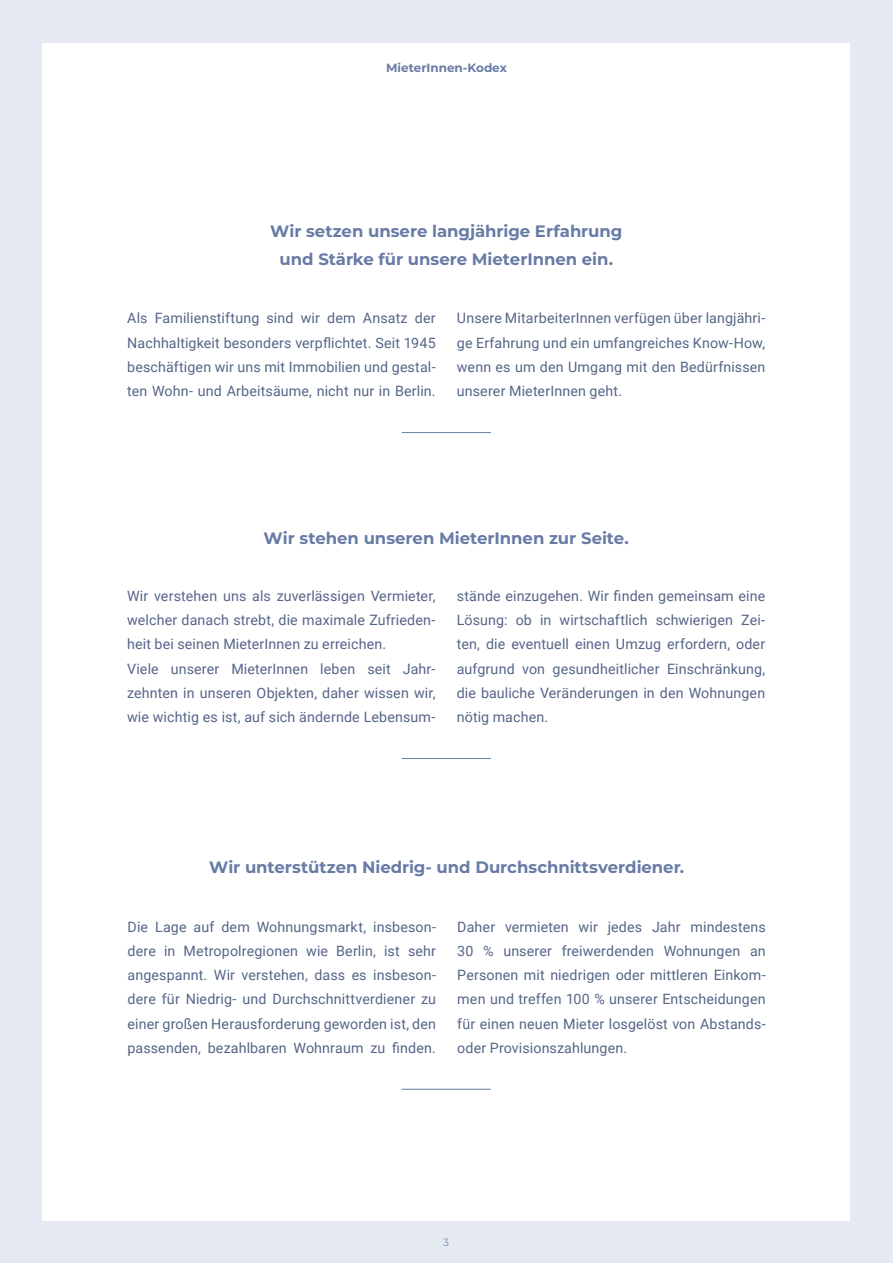
<style>
.page{position:relative;width:893px;height:1263px;background:#e5e9f1}
.page>*{position:absolute;margin:0;border:0;box-sizing:border-box;transform-origin:0 0}
.Subline{font:700 16.5px "Montserrat";letter-spacing:-.005em;color:#677ba5}
.text{font:14.25px/24.3px "Roboto";letter-spacing:.01em;color:#556588;text-align:justify}
.KApitelüberschrift{font:700 12px "Montserrat";color:#677ba5}
.t1{font:10.5px "Montserrat";color:#7592c2}
</style>
<div class="page">
<div style="left:43px;top:43px;width:807px;height:1177px;background:#fff"></div>
<hr style="left:402px;top:432px;width:89px;height:1px;background:#677ba5">
<hr style="left:401px;top:758px;width:90px;height:1px;background:#677ba5">
<hr style="left:401px;top:1089px;width:90px;height:1px;background:#677ba5">
<p class="KApitelüberschrift" style="left:386px;top:59px;width:122px">MieterInnen-Kodex</p>
<p class="Subline" style="left:270px;top:220px;width:354px">Wir setzen unsere langjährige Erfahrung</p>
<p class="Subline" style="left:280px;top:248px;width:335px">und Stärke für unsere MieterInnen ein.</p>
<p class="text" style="left:127px;top:306px;width:310px">Als Familienstiftung sind wir dem Ansatz der Nachhaltigkeit besonders verpflichtet. Seit 1945 beschäftigen wir uns mit Immobilien und gestal&shy;ten Wohn- und Arbeitsäume, nicht nur in Berlin.</p>
<p class="text" style="left:457px;top:306px;width:310px">Unsere MitarbeiterInnen verfügen über langjähri&shy;ge Erfahrung und ein umfangreiches Know-How, wenn es um den Umgang mit den Bedürfnissen unserer MieterInnen geht.</p>
<p class="Subline" style="left:264px;top:526px;width:367px">Wir stehen unseren MieterInnen zur Seite.</p>
<p class="text" style="left:127px;top:583px;width:310px">Wir verstehen uns als zuverlässigen Vermieter, welcher danach strebt, die maximale Zufrieden&shy;heit bei seinen MieterInnen zu erreichen.</p>
<p class="text" style="left:127px;top:656px;width:310px">Viele unserer MieterInnen leben seit Jahr&shy;zehnten in unseren Objekten, daher wissen wir, wie wichtig es ist, auf sich ändernde Lebensum-</p>
<p class="text" style="left:457px;top:583px;width:310px">stände einzugehen. Wir finden gemeinsam eine Lösung: ob in wirtschaftlich schwierigen Zei&shy;ten, die eventuell einen Umzug erfordern, oder aufgrund von gesundheitlicher Einschränkung, die bauliche Veränderungen in den Wohnungen nötig machen.</p>
<p class="Subline" style="left:209px;top:855px;width:476px">Wir unterstützen Niedrig- und Durchschnittsverdiener.</p>
<p class="text" style="left:128px;top:914px;width:310px">Die Lage auf dem Wohnungsmarkt, insbeson&shy;dere in Metropolregionen wie Berlin, ist sehr angespannt. Wir verstehen, dass es insbeson&shy;dere für Niedrig- und Durchschnittverdiener zu einer großen Herausforderung geworden ist, den passenden, bezahlbaren Wohnraum zu finden.</p>
<p class="text" style="left:457px;top:914px;width:310px">Daher vermieten wir jedes Jahr mindestens 30 % unserer freiwerdenden Wohnungen an Personen mit niedrigen oder mittleren Einkom&shy;men und treffen 100 % unserer Entscheidungen für einen neuen Mieter losgelöst von Abstands&shy;oder Provisionszahlungen.</p>
<p class="t1" style="left:443px;top:1235px;width:7px">3</p>
</div>
